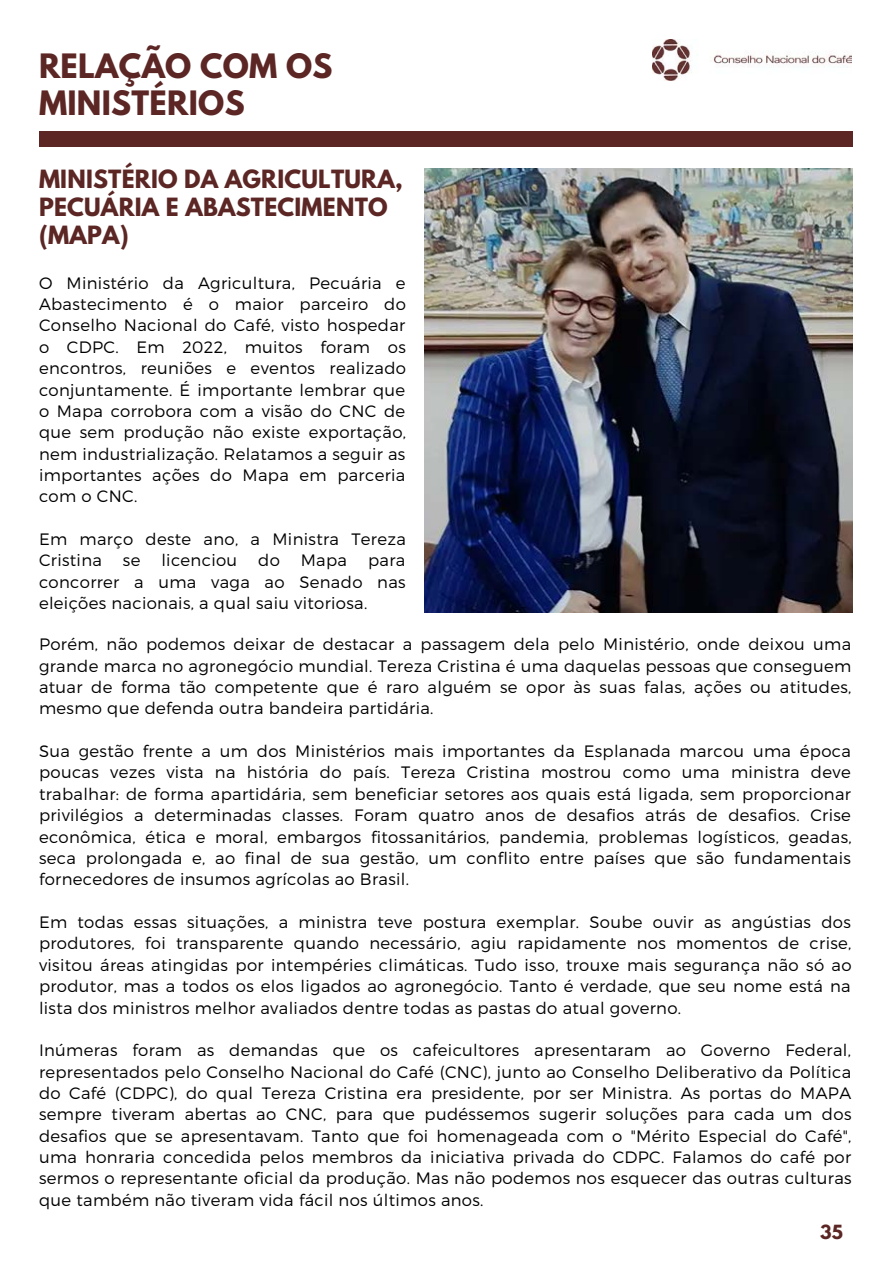
<style>
.page{position:relative;width:893px;height:1264px;background:#fff}
.page>*{position:absolute;margin:0;border:0;box-sizing:border-box;transform-origin:0 0}
.t1{font:700 29.7px/37px "League Spartan";letter-spacing:.01em;color:#5b2624}
.t2{font:700 22.2px/28px "League Spartan";letter-spacing:.01em;color:#5b2624}
.t3{font:700 17.25px "League Spartan";color:#5b2624}
.t4{font:300 16.5px/21.3px "Montserrat";letter-spacing:.02em;color:#000;text-align:justify}
</style>
<div class="page">
<div style="left:39px;top:131px;width:813px;height:16px;background:#5b2624"></div>
<img style="left:652px;top:39px;width:199px;height:42px">
<img style="left:424px;top:169px;width:428px;height:444px">
<h1 class="t1" style="left:39px;top:51px;width:295px">RELAÇÃO COM OS<br>MINISTÉRIOS</h1>
<h2 class="t2" style="left:39px;top:168px;width:365px">MINISTÉRIO DA AGRICULTURA,<br>PECUÁRIA E ABASTECIMENTO (MAPA)</h2>
<p class="t4" style="left:39px;top:271px;width:368px">O Ministério da Agricultura, Pecuária e Abastecimento é o maior parceiro do Conselho Nacional do Café, visto hospedar o CDPC. Em 2022, muitos foram os encontros, reuniões e eventos realizado conjuntamente. É importante lembrar que o Mapa corrobora com a visão do CNC de que sem produção não existe exportação, nem industrialização. Relatamos a seguir as importantes ações do Mapa em parceria com o CNC.</p>
<p class="t4" style="left:39px;top:527px;width:368px">Em março deste ano, a Ministra Tereza<br>Cristina</p>
<p class="t4" style="left:123px;top:549px;width:19px">se</p>
<p class="t4" style="left:161px;top:549px;width:77px">licenciou</p>
<p class="t4" style="left:258px;top:549px;width:23px">do</p>
<p class="t4" style="left:301px;top:549px;width:48px">Mapa</p>
<p class="t4" style="left:39px;top:549px;width:368px;text-indent:329px">para concorrer a uma vaga ao Senado nas eleições nacionais, a qual saiu vitoriosa.</p>
<p class="t4" style="left:39px;top:633px;width:814px">Porém, não podemos deixar de destacar a passagem dela pelo Ministério, onde deixou uma grande marca no agronegócio mundial. Tereza Cristina é uma daquelas pessoas que conseguem atuar de forma tão competente que é raro alguém se opor às suas falas, ações ou atitudes, mesmo que defenda outra bandeira partidária.</p>
<p class="t4" style="left:39px;top:739px;width:814px">Sua gestão frente a um dos Ministérios mais importantes da Esplanada marcou uma época poucas vezes vista na história do país. Tereza Cristina mostrou como uma ministra deve trabalhar: de forma apartidária, sem beneficiar setores aos quais está ligada, sem proporcionar privilégios a determinadas classes. Foram quatro anos de desafios atrás de desafios. Crise econômica, ética e moral, embargos fitossanitários, pandemia, problemas logísticos, geadas, seca prolongada e, ao final de sua gestão, um conflito entre países que são fundamentais fornecedores de insumos agrícolas ao Brasil.</p>
<p class="t4" style="left:39px;top:910px;width:814px">Em todas essas situações, a ministra teve postura exemplar. Soube ouvir as angústias dos produtores, foi transparente quando necessário, agiu rapidamente nos momentos de crise, visitou áreas atingidas por intempéries climáticas. Tudo isso, trouxe mais segurança não só ao produtor, mas a todos os elos ligados ao agronegócio. Tanto é verdade, que seu nome está na lista dos ministros melhor avaliados dentre todas as pastas do atual governo.</p>
<p class="t4" style="left:39px;top:1038px;width:814px">Inúmeras foram as demandas que os cafeicultores apresentaram ao Governo Federal, representados pelo Conselho Nacional do Café (CNC), junto ao Conselho Deliberativo da Política do Café (CDPC), do qual Tereza Cristina era presidente, por ser Ministra. As portas do MAPA sempre tiveram abertas ao CNC, para que pudéssemos sugerir soluções para cada um dos desafios que se apresentavam. Tanto que foi homenageada com o "Mérito Especial do Café", uma honraria concedida pelos membros da iniciativa privada do CDPC. Falamos do café por sermos o representante oficial da produção. Mas não podemos nos esquecer das outras culturas que também não tiveram vida fácil nos últimos anos.</p>
<p class="t3" style="left:820px;top:1222px;width:24px">35</p>
</div>
